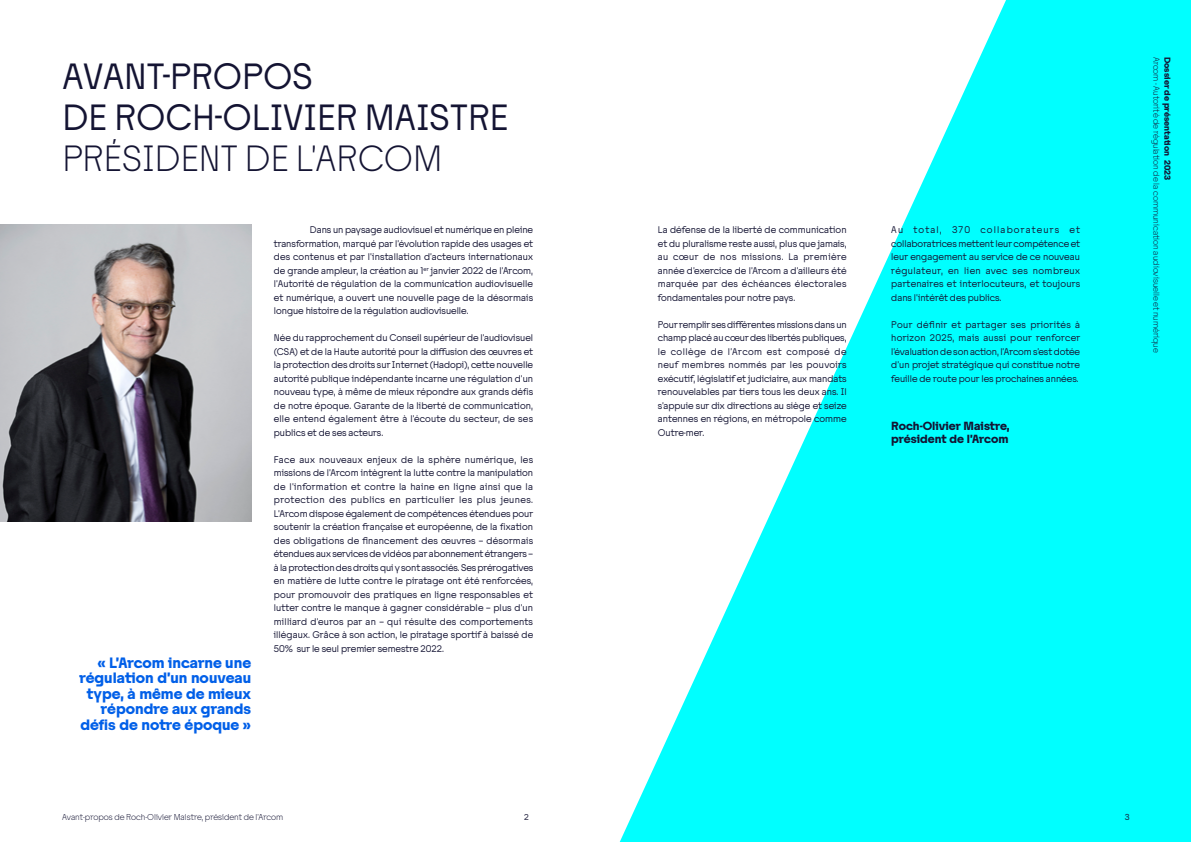
<style>
.page{position:relative;width:1191px;height:842px;background:#fff}
.page>*{position:absolute;margin:0;border:0;box-sizing:border-box;transform-origin:0 0}
.t1{font:34px/40.8px "Tosh";color:#141433}
.t2{font:300 34px "Tosh";color:#141433}
.t3{font:700 14px/15.6px "Tosh";color:#005fe8;text-align:right}
.t4{font:700 11px/13px "Tosh";color:#141433}
.t5{font:9px/13.5px "Tosh";color:#141433;text-align:justify}
.t6{font:300 8px "Tosh";color:#141433}
.t7{font:700 8px "Tosh";color:#141433}
.t8{font:8px "Tosh";color:#141433}
</style>
<div class="page">
<img style="left:0;top:225px;width:251px;height:297px">
<svg style="left:619px;top:0;width:572px;height:842px;fill:#0ff"></svg>
<h1 class="t1" style="left:62px;top:56px;width:448px">AVANT-PROPOS<br>DE ROCH-OLIVIER MAISTRE</h1>
<h1 class="t2" style="left:62px;top:135px;width:381px">PRÉSIDENT DE L’ARCOM</h1>
<p class="t5" style="left:274px;top:223px;width:261px;text-indent:36px">Dans un paysage audiovisuel et numérique en pleine transformation, marqué par l’évolution rapide des usages et des contenus et par l’installation d’acteurs internationaux de grande ampleur, la création au 1<sup>er</sup> janvier 2022 de l’Arcom, l’Autorité de régulation de la communication audiovisuelle et numérique, a ouvert une nouvelle page de la désormais longue histoire de la régulation audiovisuelle.</p>
<p class="t5" style="left:274px;top:331px;width:261px">Née du rapprochement du Conseil supérieur de l’audiovisuel (CSA) et de la Haute autorité pour la diffusion des œuvres et la protection des droits sur Internet (Hadopi), cette nouvelle autorité publique indépendante incarne une régulation d’un nouveau type, à même de mieux répondre aux grands défis de notre époque. Garante de la liberté de communication, elle entend également être à l’écoute du secteur, de ses publics et de ses acteurs.</p>
<p class="t5" style="left:274px;top:453px;width:261px">Face aux nouveaux enjeux de la sphère numérique, les missions de l’Arcom intègrent la lutte contre la manipulation de l’information et contre la haine en ligne ainsi que la protection des publics en particulier les plus jeunes.<br>L’Arcom dispose également de compétences étendues pour soutenir la création française et européenne, de la fixation des obligations de financement des œuvres – désormais étendues aux services de vidéos par abonnement étrangers – à la protection des droits qui y sont associés. Ses prérogatives en matière de lutte contre le piratage ont été renforcées, pour promouvoir des pratiques en ligne responsables et lutter contre le manque à gagner considérable – plus d’un milliard d’euros par an – qui résulte des comportements illégaux. Grâce à son action, le piratage sportif à baissé de 50% sur le seul premier semestre 2022.</p>
<p class="t5" style="left:658px;top:223px;width:190px">La défense de la liberté de communication et du pluralisme reste aussi, plus que jamais, au cœur de nos missions. La première année d’exercice de l’Arcom a d’ailleurs été marquée par des échéances électorales fondamentales pour notre pays.</p>
<p class="t5" style="left:658px;top:318px;width:190px">Pour remplir ses différentes missions dans un champ placé au cœur des libertés publiques, le collège de l’Arcom est composé de neuf membres nommés par les pouvoirs exécutif, législatif et judiciaire, aux mandats renouvelables par tiers tous les deux ans. Il s’appuie sur dix directions au siège et seize antennes en régions, en métropole comme Outre-mer.</p>
<p class="t5" style="left:891px;top:223px;width:190px">Au total, 370 collaborateurs et collaboratrices mettent leur compétence et leur engagement au service de ce nouveau régulateur, en lien avec ses nombreux partenaires et interlocuteurs, et toujours dans l’intérêt des publics.</p>
<p class="t5" style="left:891px;top:318px;width:190px">Pour définir et partager ses priorités à horizon 2025, mais aussi pour renforcer l’évaluation de son action, l’Arcom s’est dotée d’un projet stratégique qui constitue notre feuille de route pour les prochaines années.</p>
<p class="t4" style="left:891px;top:420px;width:120px">Roch-Olivier Maistre, président de l’Arcom</p>
<p class="t6" style="left:1161px;top:57px;width:298px;rotate:90deg">Arcom - Autorité de régulation de la communication audiovisuelle et numérique</p>
<p class="t7" style="left:1173px;top:57px;width:125px;rotate:90deg">Dossier de présentation 2023</p>
<h2 class="t3" style="left:79px;top:654px;width:173px">« L’Arcom incarne une régulation d’un nouveau type, à même de mieux répondre aux grands défis de notre époque »</h2>
<p class="t6" style="left:62px;top:811px;width:223px">Avant-propos de Roch-Olivier Maistre, président de l’Arcom</p>
<p class="t8" style="left:524px;top:811px;width:6px">2</p>
<p class="t8" style="left:1125px;top:811px;width:6px">3</p>
</div>
